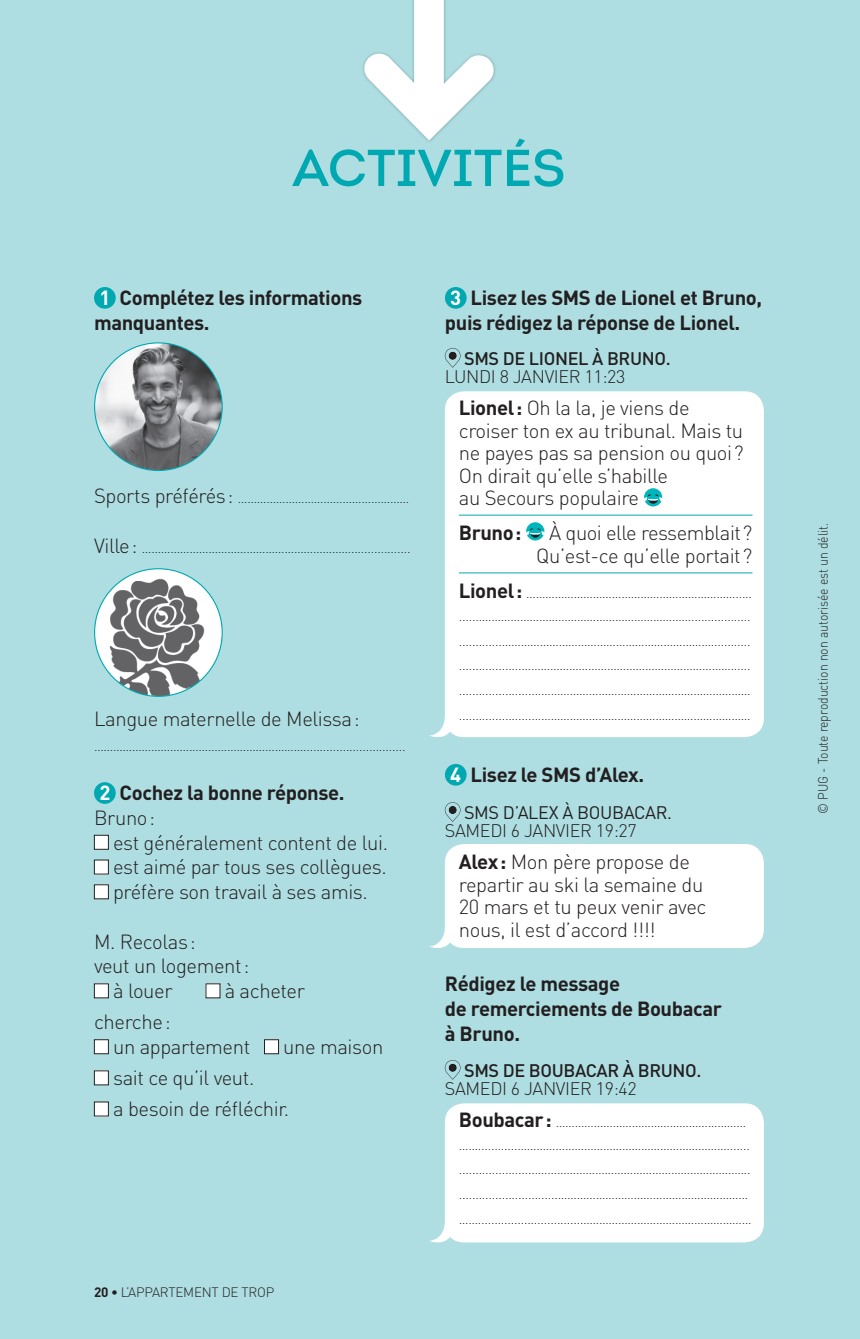
<style>
.page{position:relative;width:860px;height:1339px;background:#fff}
.page>*{position:absolute;margin:0;border:0;box-sizing:border-box;transform-origin:0 0}
.t1{font:51.75px "Intro";color:#00a9b1}
.t2{font:300 20.25px/22.5px "DIN";letter-spacing:-.02em;color:#231f20}
.t3{font:700 20.25px/24.8px "DIN";letter-spacing:-.02em;color:#231f20}
.t4{font:300 18px "DIN";letter-spacing:-.02em;color:#231f20}
.t5{font:500 18px "DIN";letter-spacing:-.02em;color:#231f20}
.t6{font:18px "DIN";letter-spacing:-.02em;color:#231f20}
.t7{font:300 13.5px/24.8px "DIN";color:#231f20}
.t8{font:300 13.5px "DIN";color:#231f20;scale:.9 1}
.t9{font:300 13.5px "DIN";letter-spacing:-.02em;color:#231f20}
.s1{color:#fff}
.s2{font-size:20.25px}
.s3{font-weight:300}
.s4{font-weight:700}
.s5{font-weight:500}
.s6{font-weight:700;font-size:20.25px}
</style>
<div class="page">
<div style="left:0;top:0;width:859px;height:1339px;background:#aedee2"></div>
<div style="left:94px;top:287px;width:22px;height:22px;background:#00a9b1;border-radius:50%"></div>
<div style="left:94px;top:782px;width:22px;height:22px;background:#00a9b1;border-radius:50%"></div>
<div style="left:94px;top:835px;width:14px;height:14px;background:#fff"></div>
<div style="left:94px;top:835px;width:15px;height:14px;border:1px solid #231f20"></div>
<div style="left:94px;top:860px;width:14px;height:14px;background:#fff"></div>
<div style="left:94px;top:859px;width:15px;height:15px;border:1px solid #231f20"></div>
<div style="left:94px;top:885px;width:14px;height:14px;background:#fff"></div>
<div style="left:94px;top:884px;width:15px;height:15px;border:1px solid #231f20"></div>
<div style="left:94px;top:984px;width:14px;height:14px;background:#fff"></div>
<div style="left:94px;top:983px;width:15px;height:15px;border:1px solid #231f20"></div>
<div style="left:206px;top:984px;width:14px;height:14px;background:#fff"></div>
<div style="left:94px;top:1039px;width:14px;height:14px;background:#fff"></div>
<div style="left:94px;top:1039px;width:15px;height:15px;border:1px solid #231f20"></div>
<div style="left:264px;top:1039px;width:14px;height:14px;background:#fff"></div>
<div style="left:264px;top:1039px;width:15px;height:15px;border:1px solid #231f20"></div>
<div style="left:94px;top:1071px;width:14px;height:14px;background:#fff"></div>
<div style="left:94px;top:1070px;width:15px;height:15px;border:1px solid #231f20"></div>
<div style="left:94px;top:1102px;width:14px;height:14px;background:#fff"></div>
<div style="left:94px;top:1101px;width:15px;height:15px;border:1px solid #231f20"></div>
<div style="left:445px;top:287px;width:21px;height:22px;background:#00a9b1;border-radius:50%"></div>
<div style="left:445px;top:764px;width:21px;height:21px;background:#00a9b1;border-radius:50%"></div>
<svg style="left:363px;top:0;width:132px;height:140px"></svg>
<hr style="left:859px;top:0;width:1px;height:1339px;background:#00a9b1">
<img style="left:95px;top:343px;width:127px;height:127px;border-radius:64px">
<img style="left:95px;top:569px;width:127px;height:127px;border-radius:64px">
<div style="left:445px;top:391px;width:319px;height:346px;background:#fff;border-radius:19px"></div>
<div style="left:445px;top:1103px;width:319px;height:139px;background:#fff;border-radius:19px"></div>
<div style="left:445px;top:844px;width:319px;height:104px;background:#fff;border-radius:19px"></div>
<svg style="left:429px;top:717px;width:21px;height:20px"></svg>
<svg style="left:430px;top:1222px;width:20px;height:21px"></svg>
<svg style="left:429px;top:928px;width:21px;height:20px"></svg>
<hr style="left:459px;top:515px;width:293px;height:1px;background:#00a9b1">
<hr style="left:459px;top:572px;width:293px;height:1px;background:#00a9b1">
<div style="left:644px;top:488px;width:18px;height:18px;background:#00b6bc;border-radius:50%"></div>
<svg style="left:644px;top:494px;width:19px;height:10px"></svg>
<div style="left:526px;top:522px;width:18px;height:18px;background:#00b6bc;border-radius:50%"></div>
<svg style="left:526px;top:528px;width:19px;height:10px"></svg>
<svg style="left:445px;top:348px;width:15px;height:19px"></svg>
<svg style="left:445px;top:1060px;width:15px;height:19px"></svg>
<svg style="left:445px;top:802px;width:15px;height:20px"></svg>
<h1 class="t1" style="left:292px;top:135px;width:275px">ACTIVITÉS</h1>
<h2 class="t3" style="left:94px;top:284px;width:270px"><span class="s1">1</span> Complétez les informations manquantes.</h2>
<p class="t7" style="left:94px;top:486px;width:317px"><span class="s2">Sports préférés:</span> ………………………………………………</p>
<p class="t7" style="left:94px;top:535px;width:318px"><span class="s2">Ville:</span> …………………………………………………………..................</p>
<h2 class="t2" style="left:94px;top:707px;width:267px">Langue maternelle de Melissa:</h2>
<p class="t7" style="left:94px;top:733px;width:313px">…………………………………………………………...............................</p>
<h2 class="t3" style="left:94px;top:779px;width:252px"><span class="s1">2</span> Cochez la bonne réponse.<br><span class="s3">Bruno:</span></h2>
<h2 class="t2" style="left:113px;top:830px;width:276px;line-height:24.8px;text-align:justify">est généralement content de lui. est aimé par tous ses collègues. préfère son travail à ses amis.</h2>
<h2 class="t2" style="left:94px;top:930px;width:103px">M. Recolas:</h2>
<h2 class="t2" style="left:94px;top:954px;width:157px">veut un logement:</h2>
<h2 class="t2" style="left:113px;top:979px;width:61px">à louer</h2>
<h2 class="t2" style="left:225px;top:979px;width:82px">à acheter</h2>
<h2 class="t2" style="left:113px;top:1009px;width:139px;line-height:24.8px;text-indent:-19px">cherche:<br>un appartement</h2>
<h2 class="t2" style="left:283px;top:1035px;width:102px">une maison</h2>
<h2 class="t2" style="left:113px;top:1062px;width:178px;line-height:31.1px">sait ce qu’il veut.<br>a besoin de réfléchir.</h2>
<p class="t9" style="left:94px;top:1283px;width:182px"><span class="s4">20</span> <span class="s5">•</span> L’APPARTEMENT DE TROP</p>
<h2 class="t3" style="left:445px;top:284px;width:319px"><span class="s1">3</span> Lisez les SMS de Lionel et Bruno, puis rédigez la réponse de Lionel.</h2>
<h3 class="t5" style="left:464px;top:347px;width:208px">SMS DE LIONEL À BRUNO.</h3>
<h3 class="t4" style="left:445px;top:365px;width:182px">LUNDI 8 JANVIER 11:23</h3>
<h2 class="t2" style="left:459px;top:396px;width:286px"><span class="s4">Lionel:</span> Oh la la, je viens de croiser ton ex au tribunal. Mais tu ne payes pas sa pension ou quoi?<br>On dirait qu’elle s’habille<br>au Secours populaire</h2>
<h2 class="t3" style="left:459px;top:520px;width:64px">Bruno:</h2>
<h2 class="t2" style="left:536px;top:522px;width:218px;text-align:right">À quoi elle ressemblait?<br>Qu’est-ce qu’elle portait?</h2>
<p class="t7" style="left:459px;top:582px;width:295px;line-height:22.5px"><span class="s6">Lionel:</span> …………………………………………………………..... .......…………………………………………………………..................</p>
<p class="t7" style="left:459px;top:628px;width:293px;text-align:justify">.............…………………………………………………………............ ...................…………………………………………………………...... .........................………………………………………………………… .........................…………………………………………………………</p>
<h2 class="t3" style="left:450px;top:761px;width:195px"><span class="s1">4</span> Lisez le SMS d’Alex.</h2>
<h3 class="t6" style="left:464px;top:801px;width:209px">SMS D’ALEX À BOUBACAR.</h3>
<h3 class="t4" style="left:445px;top:819px;width:193px">SAMEDI 6 JANVIER 19:27</h3>
<h2 class="t2" style="left:459px;top:850px;width:249px"><span class="s4">Alex:</span> Mon père propose de repartir au ski la semaine du<br>20 mars et tu peux venir avec nous, il est d’accord !!!!</h2>
<h2 class="t3" style="left:445px;top:970px;width:279px">Rédigez le message<br>de remerciements de Boubacar à Bruno.</h2>
<h3 class="t5" style="left:464px;top:1058px;width:239px">SMS DE BOUBACAR À BRUNO.</h3>
<h3 class="t4" style="left:445px;top:1077px;width:193px">SAMEDI 6 JANVIER 19:42</h3>
<p class="t7" style="left:459px;top:1111px;width:292px;line-height:22.5px"><span class="s6">Boubacar:</span> …………………………………………………… ……............………………………………………………………….......</p>
<p class="t7" style="left:459px;top:1157px;width:294px">........................…………………………………………………………. ..............................…………………………………………………… ……...............................………………………………………………</p>
<p class="t8" style="left:814px;top:813px;width:325px;rotate:-90deg">© PUG - Toute reproduction non autorisée est un délit.</p>
</div>
